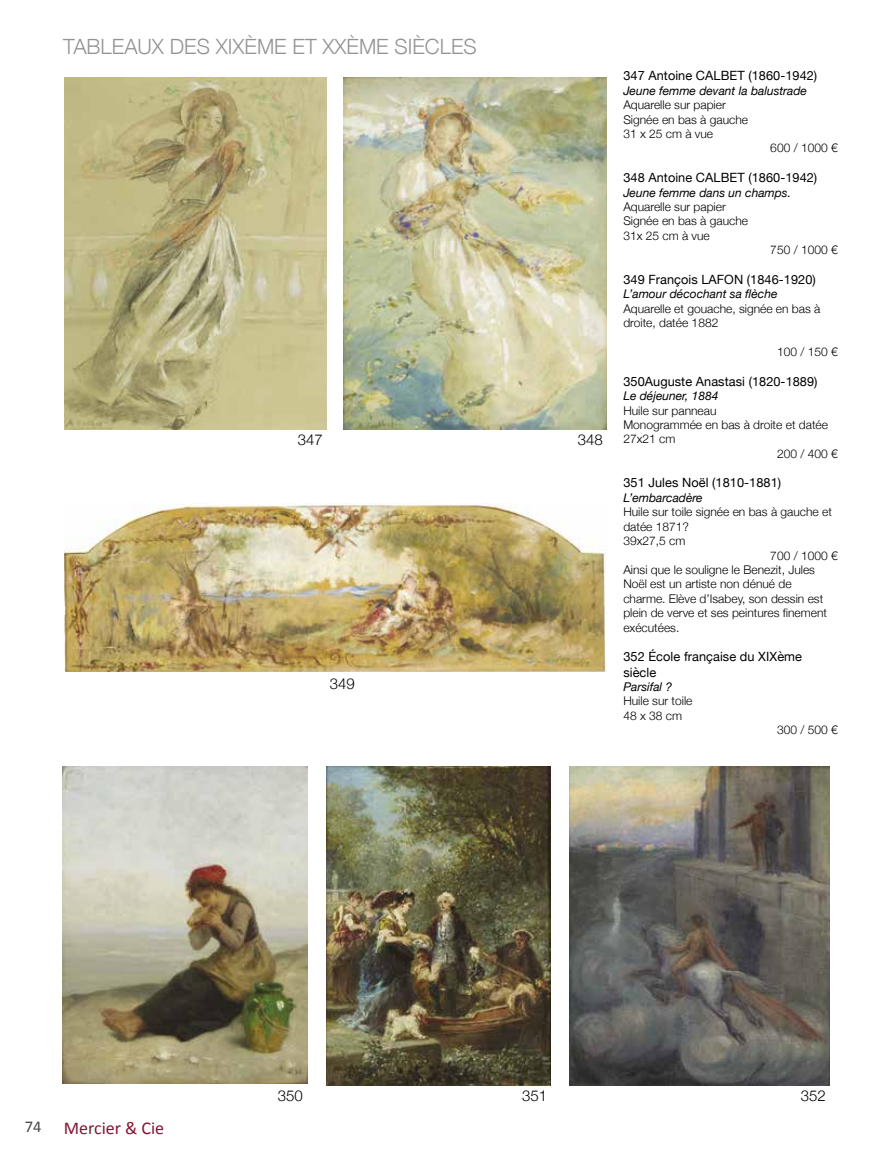
<style>
.page{position:relative;width:893px;height:1149px;background:#fff}
.page>*{position:absolute;margin:0;border:0;box-sizing:border-box;transform-origin:0 0}
.t1{font:300 21px "Helvetica Neue";color:#939393}
.t2{font:18px "Calibri";color:#841533}
.t3{font:300 15px "Helvetica Neue";color:#000}
.t4{font:12.75px/15.3px "Helvetica Neue";letter-spacing:.005em;color:#000}
.t5{font:300 12px/14.4px "Helvetica Neue";color:#000}
.t6{font:italic 12px "Helvetica Neue";color:#000}
.s1{font-size:16.5px;color:#484848}
</style>
<div class="page">
<img style="left:65px;top:77px;width:261px;height:352px">
<img style="left:344px;top:77px;width:262px;height:352px">
<img style="left:65px;top:503px;width:541px;height:168px">
<img style="left:62px;top:766px;width:245px;height:317px">
<img style="left:326px;top:766px;width:225px;height:318px">
<img style="left:570px;top:766px;width:259px;height:318px">
<h1 class="t1" style="left:63px;top:30px;width:415px">TABLEAUX DES XIXÈME ET XXÈME SIÈCLES</h1>
<p class="t3" style="left:298px;top:427px;width:27px">347</p>
<p class="t3" style="left:578px;top:427px;width:27px">348</p>
<p class="t3" style="left:330px;top:671px;width:27px">349</p>
<p class="t4" style="left:623px;top:69px;width:195px">347 Antoine CALBET (1860-1942)</p>
<p class="t6" style="left:623px;top:82px;width:185px">Jeune femme devant la balustrade</p>
<p class="t5" style="left:623px;top:97px;width:126px">Aquarelle sur papier<br>Signée en bas à gauche<br>31 x 25 cm à vue</p>
<p class="t5" style="left:770px;top:140px;width:69px">600 / 1000 €</p>
<p class="t4" style="left:623px;top:171px;width:195px">348 Antoine CALBET (1860-1942)</p>
<p class="t6" style="left:623px;top:183px;width:169px">Jeune femme dans un champs.</p>
<p class="t5" style="left:623px;top:198px;width:126px">Aquarelle sur papier<br>Signée en bas à gauche<br>31x 25 cm à vue</p>
<p class="t5" style="left:770px;top:242px;width:69px">750 / 1000 €</p>
<p class="t4" style="left:623px;top:272px;width:194px">349 François LAFON (1846-1920)</p>
<p class="t6" style="left:623px;top:285px;width:156px">L’amour décochant sa flèche</p>
<p class="t5" style="left:623px;top:300px;width:198px">Aquarelle et gouache, signée en bas à droite, datée 1882</p>
<p class="t5" style="left:777px;top:343px;width:62px">100 / 150 €</p>
<p class="t4" style="left:623px;top:374px;width:196px">350Auguste Anastasi (1820-1889)</p>
<p class="t6" style="left:623px;top:387px;width:97px">Le déjeuner, 1884</p>
<p class="t5" style="left:623px;top:402px;width:95px">Huile sur panneau</p>
<p class="t5" style="left:623px;top:416px;width:206px">Monogrammée en bas à droite et datée</p>
<p class="t5" style="left:623px;top:431px;width:54px">27x21 cm</p>
<p class="t5" style="left:777px;top:445px;width:62px">200 / 400 €</p>
<p class="t4" style="left:623px;top:476px;width:159px">351 Jules Noël (1810-1881)</p>
<p class="t6" style="left:623px;top:489px;width:81px">L’embarcadère</p>
<p class="t5" style="left:623px;top:504px;width:210px">Huile sur toile signée en bas à gauche et</p>
<p class="t5" style="left:623px;top:518px;width:67px">datée 1871?</p>
<p class="t5" style="left:623px;top:532px;width:64px">39x27,5 cm</p>
<p class="t5" style="left:770px;top:547px;width:69px">700 / 1000 €</p>
<p class="t5" style="left:623px;top:561px;width:193px">Ainsi que le souligne le Benezit, Jules</p>
<p class="t5" style="left:623px;top:576px;width:170px">Noël est un artiste non dénué de</p>
<p class="t5" style="left:623px;top:590px;width:201px">charme. Elève d’Isabey, son dessin est</p>
<p class="t5" style="left:623px;top:604px;width:205px">plein de verve et ses peintures finement</p>
<p class="t5" style="left:623px;top:619px;width:58px">exécutées.</p>
<p class="t4" style="left:623px;top:649px;width:180px">352 École française du XIXème siècle</p>
<p class="t6" style="left:623px;top:678px;width:50px">Parsifal ?</p>
<p class="t5" style="left:623px;top:693px;width:71px">Huile sur toile<br>48 x 38 cm</p>
<p class="t5" style="left:777px;top:721px;width:62px">300 / 500 €</p>
<h2 class="t2" style="left:25px;top:1114px;width:141px"><span class="s1">74</span> Mercier &amp; Cie</h2>
<p class="t3" style="left:278px;top:1082px;width:27px">350</p>
<p class="t3" style="left:522px;top:1082px;width:27px">351</p>
<p class="t3" style="left:801px;top:1082px;width:27px">352</p>
</div>
